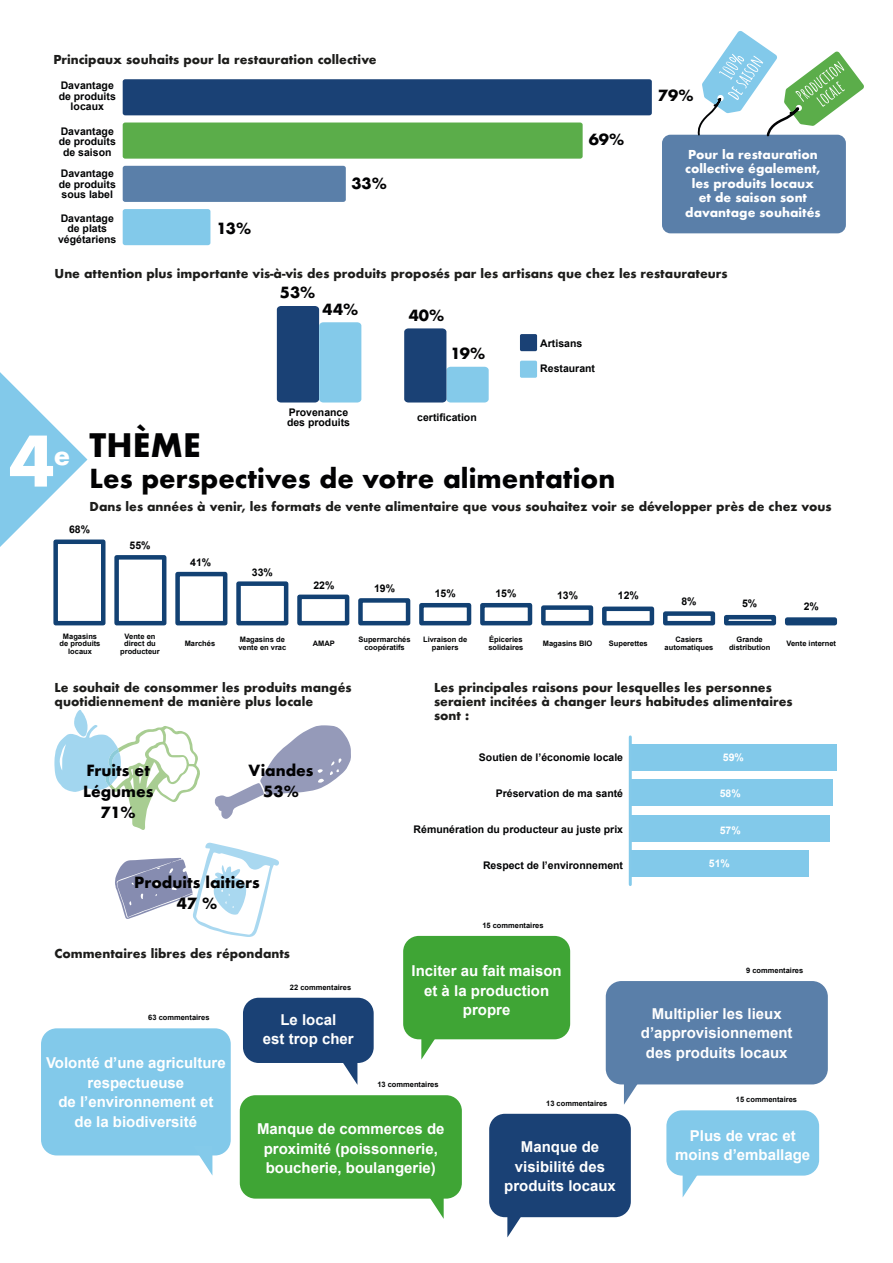
<style>
.page{position:relative;width:893px;height:1263px;background:#fff}
.page>*{position:absolute;margin:0;border:0;box-sizing:border-box;transform-origin:0 0}
.t1{font:700 67.65px "Futura";color:#fff}
.t2{font:700 31.5px "Futura";color:#020203}
.t3{font:700 25.5px "Futura";color:#020203}
.t4{font:700 25.35px "Futura";color:#fff}
.t5{font:700 15px/19.5px "Arial";color:#fff;text-align:center}
.t6{font:700 15px/21px "Futura";color:#020203;text-align:center}
.t7{font:700 12px/14.4px "Futura";color:#1d1d1b}
.t8{font:700 12px/14.4px "Futura";color:#fff;text-align:center}
.t9{font:700 10.5px/10.5px "Arial";color:#020304;text-align:center}
.t10{font:700 10.5px "Arial";color:#fff}
.t11{font:700 7.5px/7.5px "Arial";color:#020304;text-align:center}
</style>
<div class="page">
<svg style="left:115px;top:843px;width:164px;height:94px"></svg>
<svg style="left:215px;top:725px;width:136px;height:94px"></svg>
<svg style="left:54px;top:710px;width:146px;height:120px"></svg>
<div style="left:240px;top:1095px;width:222px;height:103px;background:#3fa535;border-radius:16px"></div>
<svg style="left:424px;top:1198px;width:20px;height:21px"></svg>
<div style="left:403px;top:936px;width:167px;height:103px;background:#3fa535;border-radius:16px"></div>
<svg style="left:421px;top:1039px;width:20px;height:20px"></svg>
<div style="left:489px;top:1114px;width:142px;height:103px;background:#1a4175;border-radius:16px"></div>
<svg style="left:507px;top:1217px;width:20px;height:20px"></svg>
<div style="left:243px;top:998px;width:131px;height:65px;background:#1a4175;border-radius:16px"></div>
<div style="left:666px;top:1110px;width:153px;height:65px;background:#82c9ea;border-radius:16px"></div>
<svg style="left:343px;top:1063px;width:14px;height:21px"></svg>
<svg style="left:683px;top:1175px;width:19px;height:22px"></svg>
<div style="left:123px;top:79px;width:529px;height:36px;background:#1a4175;border-radius:3px"></div>
<div style="left:123px;top:123px;width:460px;height:36px;background:#5bad4a;border-radius:3px"></div>
<div style="left:123px;top:166px;width:223px;height:36px;background:#5a7fa9;border-radius:3px"></div>
<div style="left:123px;top:209px;width:87px;height:36px;background:#82c9ea;border-radius:3px"></div>
<div style="left:662px;top:135px;width:184px;height:98px;background:#5a7fa9;border-radius:9px"></div>
<svg style="left:696px;top:31px;width:168px;height:107px"></svg>
<svg style="left:277px;top:306px;width:84px;height:96px;background:#598ab1"></svg>
<svg style="left:404px;top:328px;width:85px;height:74px"></svg>
<div style="left:520px;top:334px;width:17px;height:17px;background:#1a4175;border-radius:2px"></div>
<div style="left:520px;top:361px;width:17px;height:17px;background:#84caea;border-radius:2px"></div>
<svg style="left:53px;top:539px;width:785px;height:87px"></svg>
<div style="left:630px;top:850px;width:178px;height:27px;background:#82c9ea"></div>
<div style="left:630px;top:815px;width:199px;height:26px;background:#82c9ea"></div>
<div style="left:630px;top:780px;width:203px;height:26px;background:#82c9ea"></div>
<div style="left:630px;top:744px;width:206px;height:27px;background:#82c9ea"></div>
<hr style="left:629px;top:737px;width:3px;height:147px;background:#84caea">
<div style="left:41px;top:1028px;width:190px;height:127px;background:#82c9ea;border-radius:16px"></div>
<svg style="left:193px;top:1155px;width:19px;height:20px"></svg>
<div style="left:606px;top:981px;width:222px;height:103px;background:#5a7fa9;border-radius:16px"></div>
<svg style="left:624px;top:1084px;width:19px;height:21px"></svg>
<svg style="left:0;top:372px;width:87px;height:176px"></svg>
<p class="t7" style="left:53px;top:52px;width:325px">Principaux souhaits pour la restauration collective</p>
<p class="t9" style="left:59px;top:81px;width:59px">Davantage de produits locaux</p>
<p class="t9" style="left:59px;top:126px;width:59px">Davantage de produits de saison</p>
<p class="t9" style="left:59px;top:168px;width:59px;text-align:left">Davantage de produits sous label</p>
<p class="t9" style="left:58px;top:213px;width:60px">Davantage de plats végétariens</p>
<p class="t6" style="left:217px;top:217px;width:36px">13%</p>
<p class="t6" style="left:351px;top:173px;width:37px">33%</p>
<p class="t6" style="left:589px;top:129px;width:37px">69%</p>
<p class="t6" style="left:658px;top:85px;width:37px">79%</p>
<p class="t8" style="left:685px;top:147px;width:137px">Pour la restauration collective également, les produits locaux et de saison sont davantage souhaités</p>
<p class="t7" style="left:54px;top:266px;width:674px">Une attention plus importante vis-à-vis des produits proposés par les artisans que chez les restaurateurs</p>
<h1 class="t1" style="left:9px;top:412px;width:48px">4</h1>
<h3 class="t4" style="left:54px;top:438px;width:18px">e</h3>
<h2 class="t2" style="left:90px;top:422px;width:113px">THÈME</h2>
<p class="t6" style="left:280px;top:282px;width:37px">53%</p>
<p class="t6" style="left:322px;top:298px;width:37px">44%</p>
<p class="t9" style="left:287px;top:407px;width:65px;text-align:left">Provenance des produits</p>
<p class="t6" style="left:409px;top:305px;width:37px">40%</p>
<p class="t6" style="left:450px;top:342px;width:36px">19%</p>
<p class="t9" style="left:417px;top:413px;width:61px">certification</p>
<p class="t9" style="left:540px;top:338px;width:44px">Artisans</p>
<p class="t9" style="left:540px;top:364px;width:56px">Restaurant</p>
<h3 class="t3" style="left:90px;top:459px;width:527px">Les perspectives de votre alimentation</h3>
<p class="t7" style="left:90px;top:499px;width:743px">Dans les années à venir, les formats de vente alimentaire que vous souhaitez voir se développer près de chez vous</p>
<p class="t9" style="left:69px;top:524px;width:23px">68%</p>
<p class="t9" style="left:130px;top:540px;width:23px">55%</p>
<p class="t11" style="left:60px;top:632px;width:42px">Magasins de produits locaux</p>
<p class="t11" style="left:120px;top:632px;width:41px">Vente en direct du producteur</p>
<p class="t9" style="left:190px;top:557px;width:23px">41%</p>
<p class="t9" style="left:252px;top:567px;width:23px">33%</p>
<p class="t9" style="left:313px;top:580px;width:23px">22%</p>
<p class="t9" style="left:374px;top:584px;width:23px">19%</p>
<p class="t9" style="left:435px;top:588px;width:23px">15%</p>
<p class="t9" style="left:495px;top:588px;width:23px">15%</p>
<p class="t9" style="left:557px;top:591px;width:23px">13%</p>
<p class="t9" style="left:618px;top:591px;width:23px">12%</p>
<p class="t9" style="left:681px;top:596px;width:17px">8%</p>
<p class="t9" style="left:742px;top:598px;width:17px">5%</p>
<p class="t9" style="left:804px;top:601px;width:17px">2%</p>
<p class="t11" style="left:358px;top:636px;width:54px">Supermarchés coopératifs</p>
<p class="t11" style="left:423px;top:636px;width:46px">Livraison de paniers</p>
<p class="t11" style="left:488px;top:636px;width:37px;text-align:left">Épiceries solidaires</p>
<p class="t11" style="left:185px;top:640px;width:32px">Marchés</p>
<p class="t11" style="left:729px;top:636px;width:43px">Grande distribution</p>
<p class="t11" style="left:786px;top:640px;width:51px">Vente internet</p>
<p class="t11" style="left:238px;top:636px;width:49px;text-align:left">Magasins de vente en vrac</p>
<p class="t11" style="left:313px;top:640px;width:24px">AMAP</p>
<p class="t11" style="left:543px;top:640px;width:51px">Magasins BIO</p>
<p class="t11" style="left:609px;top:640px;width:40px">Superettes</p>
<p class="t11" style="left:665px;top:636px;width:50px">Casiers automatiques</p>
<p class="t7" style="left:54px;top:680px;width:299px">Le souhait de consommer les produits mangés quotidiennement de manière plus locale</p>
<p class="t6" style="left:83px;top:760px;width:72px">Fruits et<br>Légumes<br>71%</p>
<p class="t6" style="left:249px;top:760px;width:67px">Viandes<br>53%</p>
<p class="t6" style="left:134px;top:872px;width:127px">Produits laitiers<br>47 %</p>
<p class="t7" style="left:54px;top:946px;width:237px">Commentaires libres des répondants</p>
<p class="t7" style="left:434px;top:680px;width:360px">Les principales raisons pour lesquelles les personnes seraient incitées à changer leurs habitudes alimentaires sont :</p>
<p class="t9" style="left:479px;top:752px;width:146px">Soutien de l’économie locale</p>
<p class="t9" style="left:496px;top:788px;width:129px">Préservation de ma santé</p>
<p class="t9" style="left:414px;top:824px;width:211px">Rémunération du producteur au juste prix</p>
<p class="t9" style="left:483px;top:860px;width:142px">Respect de l’environnement</p>
<p class="t11" style="left:482px;top:922px;width:63px">15 commentaires</p>
<p class="t10" style="left:723px;top:750px;width:23px">59%</p>
<p class="t10" style="left:720px;top:787px;width:23px">58%</p>
<p class="t10" style="left:720px;top:823px;width:23px">57%</p>
<p class="t10" style="left:709px;top:856px;width:23px">51%</p>
<p class="t11" style="left:148px;top:1014px;width:63px">63 commentaires</p>
<p class="t5" style="left:46px;top:1054px;width:181px">Volonté d’une agriculture respectueuse<br>de l’environnement et<br>de la biodiversité</p>
<p class="t11" style="left:290px;top:983px;width:63px">22 commentaires</p>
<p class="t5" style="left:263px;top:1010px;width:92px">Le local<br>est trop cher</p>
<p class="t5" style="left:412px;top:961px;width:152px">Inciter au fait maison et à la production propre</p>
<p class="t11" style="left:377px;top:1081px;width:63px">13 commentaires</p>
<p class="t11" style="left:546px;top:1100px;width:63px">13 commentaires</p>
<p class="t5" style="left:257px;top:1119px;width:189px">Manque de commerces de proximité (poissonnerie, boucherie, boulangerie)</p>
<p class="t5" style="left:504px;top:1137px;width:113px">Manque de visibilité des produits locaux</p>
<p class="t11" style="left:746px;top:967px;width:59px">9 commentaires</p>
<p class="t5" style="left:641px;top:1004px;width:153px">Multiplier les lieux d’approvisionnement des produits locaux</p>
<p class="t11" style="left:736px;top:1096px;width:63px">15 commentaires</p>
<p class="t5" style="left:675px;top:1126px;width:137px">Plus de vrac et moins d’emballage</p>
</div>
